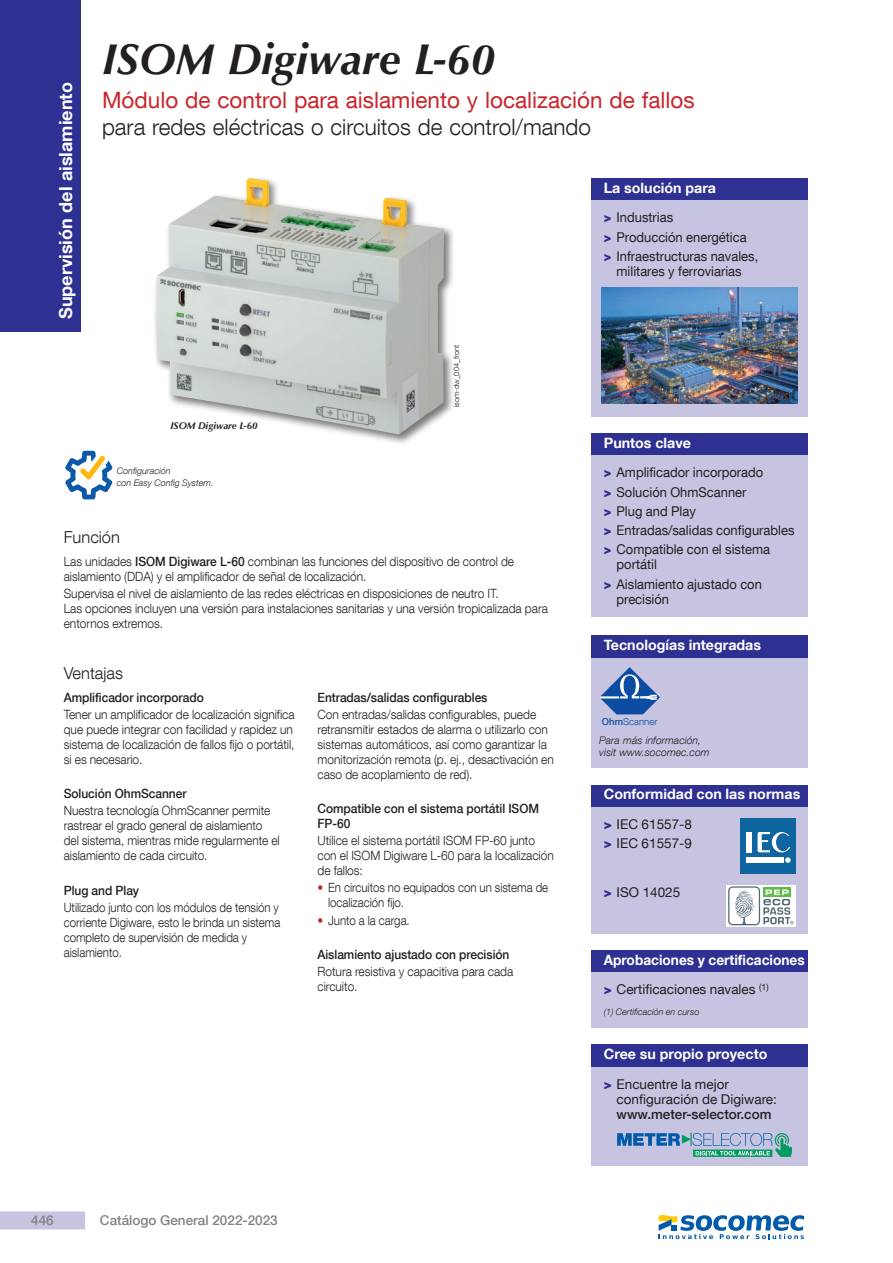
<style>
.page{position:relative;width:893px;height:1263px;background:#fff}
.page>*{position:absolute;margin:0;border:0;box-sizing:border-box;transform-origin:0 0}
.t1{font:italic 700 43.5px "Optima LT Std";color:#231f20}
.t2{font:22.5px "Helvetica Neue LT Com";color:#c8242b}
.t3{font:300 22.5px "Helvetica Neue LT Com";color:#231f20}
.t4{font:700 18px "Helvetica Neue LT Com";color:#fff}
.t5{font:300 16.5px "Helvetica Neue LT Com";color:#231f20}
.t6{font:700 14.25px "Helvetica Neue LT Com";color:#fff}
.t7{font:700 14.25px "Helvetica Neue LT Com";color:#fff;scale:.96 1}
.t8{font:13.5px/19.2px "Helvetica Neue LT Com";color:#231f20;scale:.96 1}
.t9{font:13.5px/19.2px "Helvetica Neue LT Com";color:#231f20}
.t10{font:500 13.5px "Helvetica Neue LT Com";color:#808285}
.t11{font:500 13.5px "Helvetica Neue LT Com";color:#231f20}
.t12{font:300 12.75px/15px "Helvetica Neue LT Com";letter-spacing:-.005em;color:#231f20;scale:.94 1}
.t13{font:300 12.75px/15px "Helvetica Neue LT Com";letter-spacing:-.005em;color:#231f20;scale:.9 1}
.t14{font:500 12.75px/15px "Helvetica Neue LT Com";letter-spacing:-.005em;color:#231f20;scale:.94 1}
.t15{font:300 12.75px/15px "Helvetica Neue LT Com";letter-spacing:-.005em;color:#231f20;scale:.93 1}
.t16{font:italic 300 10.5px/12.6px "Helvetica Neue LT Com";color:#231f20}
.t17{font:italic 700 9.75px "Optima LT Std";color:#231f20}
.t18{font:300 9.6px "Helvetica Neue LT Com";color:#0d4da1}
.t19{font:italic 300 9px/12px "Helvetica Neue LT Com";color:#231f20}
.t20{font:300 7.5px "Helvetica Neue LT Com";color:#231f20}
.s1{font-weight:900;color:#2e3092}
.s2{font-weight:500}
.s3{color:#c8242b}
</style>
<div class="page">
<div style="left:0;top:1211px;width:85px;height:18px;background:#c6c4e1"></div>
<div style="left:0;top:0;width:81px;height:332px;background:#2e3092"></div>
<div style="left:591px;top:455px;width:217px;height:161px;background:#c6c4e1"></div>
<div style="left:591px;top:434px;width:217px;height:21px;background:#2e3092"></div>
<div style="left:591px;top:200px;width:217px;height:217px;background:#c6c4e1"></div>
<div style="left:591px;top:179px;width:217px;height:21px;background:#2e3092"></div>
<img style="left:602px;top:287px;width:195px;height:117px">
<div style="left:591px;top:972px;width:217px;height:56px;background:#c6c4e1"></div>
<div style="left:591px;top:951px;width:217px;height:21px;background:#2e3092"></div>
<div style="left:153px;top:176px;width:303px;height:269px;background:#231f20;opacity:.6"></div>
<img style="left:156px;top:178px;width:288px;height:256px">
<div style="left:591px;top:806px;width:217px;height:128px;background:#c6c4e1"></div>
<div style="left:591px;top:785px;width:217px;height:21px;background:#2e3092"></div>
<div style="left:740px;top:818px;width:55px;height:56px;background:#0e659f"></div>
<hr style="left:746px;top:858px;width:37px;height:1px;background:#fff">
<hr style="left:746px;top:860px;width:37px;height:1px;background:#fff">
<hr style="left:746px;top:862px;width:37px;height:1px;background:#fff">
<div style="left:746px;top:832px;width:5px;height:20px;background:#fff"></div>
<svg style="left:758px;top:832px;width:33px;height:31px"></svg>
<div style="left:726px;top:885px;width:70px;height:41px;background:#fff"></div>
<svg style="left:728px;top:886px;width:66px;height:39px"></svg>
<div style="left:591px;top:1067px;width:217px;height:99px;background:#c6c4e1"></div>
<div style="left:591px;top:1045px;width:217px;height:22px;background:#2e3092"></div>
<svg style="left:617px;top:1133px;width:175px;height:24px"></svg>
<div style="left:591px;top:657px;width:217px;height:111px;background:#c6c4e1"></div>
<div style="left:591px;top:635px;width:217px;height:22px;background:#2e3092"></div>
<svg style="left:599px;top:667px;width:61px;height:47px"></svg>
<svg style="left:65px;top:450px;width:48px;height:50px"></svg>
<svg style="left:659px;top:1215px;width:145px;height:24px"></svg>
<h3 class="t4" style="left:54px;top:319px;width:238px;rotate:-90deg">Supervisión del aislamiento</h3>
<h1 class="t1" style="left:102px;top:34px;width:394px">ISOM Digiware L-60</h1>
<h2 class="t2" style="left:102px;top:86px;width:594px">Módulo de control para aislamiento y localización de fallos</h2>
<h2 class="t3" style="left:102px;top:114px;width:490px">para redes eléctricas o circuitos de control/mando</h2>
<p class="t6" style="left:604px;top:179px;width:114px">La solución para</p>
<p class="t17" style="left:170px;top:420px;width:89px">ISOM Digiware L-60</p>
<p class="t20" style="left:452px;top:407px;width:64px;rotate:-90deg">isom-dw_004_front</p>
<p class="t8" style="left:604px;top:208px;width:162px"><span class="s1">&gt;</span> Industrias<br><span class="s1">&gt;</span> Producción energética<br><span class="s1">&gt;</span> Infraestructuras navales,</p>
<p class="t8" style="left:617px;top:261px;width:132px">militares y ferroviarias</p>
<p class="t6" style="left:604px;top:434px;width:89px">Puntos clave</p>
<p class="t19" style="left:117px;top:465px;width:98px">Configuración<br>con Easy Config System.</p>
<p class="t5" style="left:64px;top:527px;width:58px">Función</p>
<p class="t12" style="left:64px;top:554px;width:481px">Las unidades <span class="s2">ISOM Digiware L-60</span> combinan las funciones del dispositivo de control de aislamiento (DDA) y el amplificador de señal de localización.</p>
<p class="t12" style="left:64px;top:586px;width:517px">Supervisa el nivel de aislamiento de las redes eléctricas en disposiciones de neutro IT.<br>Las opciones incluyen una versión para instalaciones sanitarias y una versión tropicalizada para entornos extremos.</p>
<p class="t5" style="left:64px;top:663px;width:61px">Ventajas</p>
<p class="t14" style="left:64px;top:690px;width:150px">Amplificador incorporado</p>
<p class="t12" style="left:64px;top:707px;width:247px">Tener un amplificador de localización significa que puede integrar con facilidad y rapidez un sistema de localización de fallos fijo o portátil, si es necesario.</p>
<p class="t14" style="left:64px;top:786px;width:132px">Solución OhmScanner</p>
<p class="t15" style="left:64px;top:803px;width:234px">Nuestra tecnología OhmScanner permite rastrear el grado general de aislamiento del sistema, mientras mide regularmente el aislamiento de cada circuito.</p>
<p class="t14" style="left:64px;top:882px;width:82px">Plug and Play</p>
<p class="t13" style="left:64px;top:899px;width:242px">Utilizado junto con los módulos de tensión y corriente Digiware, esto le brinda un sistema completo de supervisión de medida y aislamiento.</p>
<p class="t14" style="left:317px;top:690px;width:182px">Entradas/salidas configurables</p>
<p class="t12" style="left:317px;top:707px;width:253px">Con entradas/salidas configurables, puede retransmitir estados de alarma o utilizarlo con sistemas automáticos, así como garantizar la monitorización remota (p. ej., desactivación en caso de acoplamiento de red).</p>
<p class="t14" style="left:317px;top:801px;width:237px">Compatible con el sistema portátil ISOM<br>FP-60</p>
<p class="t12" style="left:317px;top:833px;width:253px">Utilice el sistema portátil ISOM FP-60 junto con el ISOM Digiware L-60 para la localización de fallos:</p>
<p class="t13" style="left:328px;top:880px;width:246px;text-indent:-11px"><span class="s3">•</span> En circuitos no equipados con un sistema de localización fijo.</p>
<p class="t13" style="left:317px;top:912px;width:104px"><span class="s3">•</span> Junto a la carga.</p>
<p class="t14" style="left:317px;top:947px;width:206px">Aislamiento ajustado con precisión</p>
<p class="t12" style="left:317px;top:964px;width:210px">Rotura resistiva y capacitiva para cada circuito.</p>
<p class="t10" style="left:31px;top:1212px;width:24px">446</p>
<p class="t10" style="left:100px;top:1212px;width:179px">Catálogo General 2022-2023</p>
<p class="t8" style="left:604px;top:463px;width:200px"><span class="s1">&gt;</span> Amplificador incorporado<br><span class="s1">&gt;</span> Solución OhmScanner<br><span class="s1">&gt;</span> Plug and Play<br><span class="s1">&gt;</span> Entradas/salidas configurables <span class="s1">&gt;</span> Compatible con el sistema</p>
<p class="t8" style="left:604px;top:555px;width:166px;text-indent:13px">portátil<br><span class="s1">&gt;</span> Aislamiento ajustado con</p>
<p class="t8" style="left:617px;top:589px;width:56px">precisión</p>
<p class="t6" style="left:604px;top:636px;width:159px">Tecnologías integradas</p>
<p class="t18" style="left:602px;top:716px;width:57px"><span class="s2">Ohm</span>Scanner</p>
<p class="t16" style="left:599px;top:733px;width:112px">Para más información, visit www.socomec.com</p>
<p class="t6" style="left:604px;top:785px;width:198px">Conformidad con las normas</p>
<p class="t9" style="left:604px;top:814px;width:90px"><span class="s1">&gt;</span> IEC 61557-8 <span class="s1">&gt;</span> IEC 61557-9</p>
<p class="t9" style="left:604px;top:882px;width:78px"><span class="s1">&gt;</span> ISO 14025</p>
<p class="t7" style="left:604px;top:951px;width:211px">Aprobaciones y certificaciones</p>
<p class="t9" style="left:604px;top:980px;width:166px"><span class="s1">&gt;</span> Certificaciones navales <sup>(1)</sup></p>
<p class="t19" style="left:604px;top:1005px;width:97px">(1) Certificación en curso</p>
<p class="t6" style="left:604px;top:1045px;width:165px">Cree su propio proyecto</p>
<p class="t9" style="left:617px;top:1076px;width:162px;line-height:15px;text-indent:-13px"><span class="s1">&gt;</span> Encuentre la mejor configuración de Digiware:</p>
<p class="t11" style="left:617px;top:1106px;width:156px">www.meter-selector.com</p>
</div>
